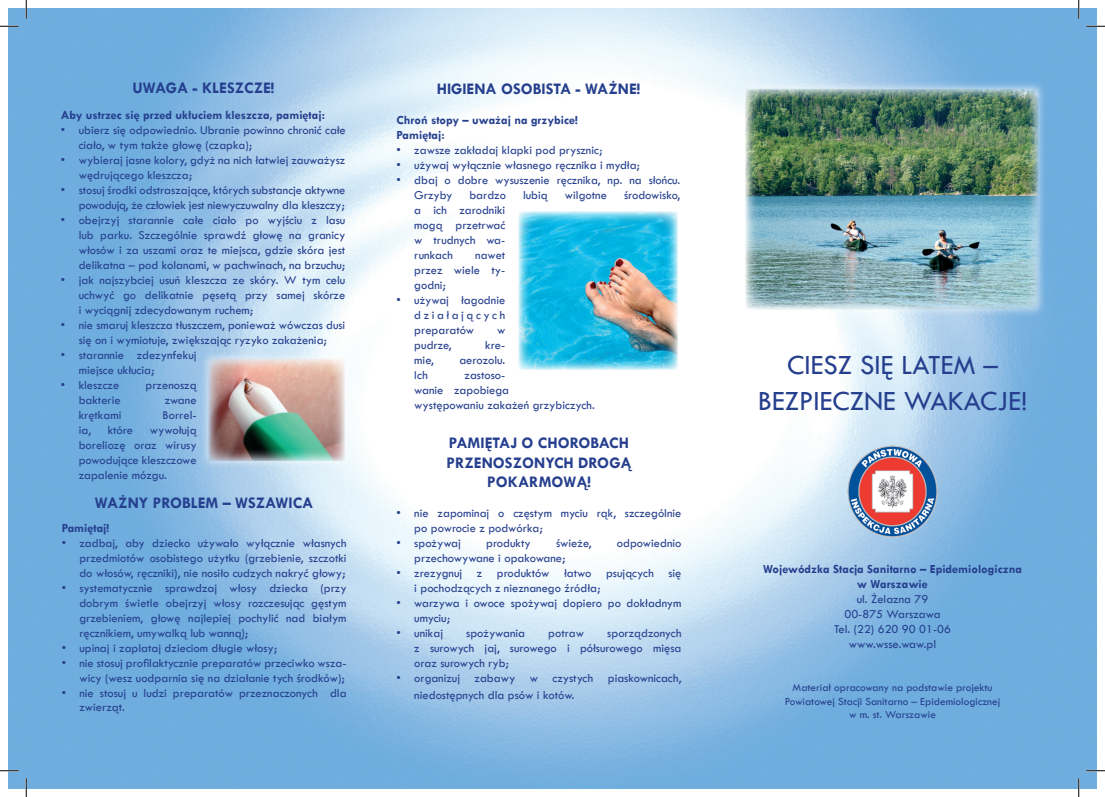
<style>
.page{position:relative;width:1105px;height:797px;background:#fff}
.page>*{position:absolute;margin:0;border:0;box-sizing:border-box;transform-origin:0 0}
.t1{font:28.75px/36px "Tw Cen";color:#253f8e;text-align:center}
.t2{font:700 16.25px/19.5px "Tw Cen";color:#253f8e;text-align:center}
.t3{font:12.5px/15px "Tw Cen";color:#253f8e}
.t4{font:700 12.5px/15px "Tw Cen";color:#253f8e;text-align:center}
.t5{font:11.25px/13.5px "Tw Cen";color:#253f8e;text-align:center}
</style>
<div class="page">
<div style="left:737px;top:80px;width:309px;height:237px;background:#fff;opacity:.6"></div>
<img style="left:745px;top:88px;width:293px;height:221px">
<img style="left:842px;top:440px;width:100px;height:102px">
<img style="left:518px;top:212px;width:160px;height:158px">
<div style="left:201px;top:351px;width:153px;height:118px;background:#fff;opacity:.6"></div>
<img style="left:209px;top:359px;width:137px;height:102px">
<svg style="left:0;top:25px;width:19px;height:2px"></svg>
<svg style="left:1086px;top:25px;width:19px;height:2px"></svg>
<svg style="left:0;top:770px;width:19px;height:1px"></svg>
<svg style="left:1086px;top:770px;width:19px;height:1px"></svg>
<svg style="left:25px;top:0;width:2px;height:19px"></svg>
<svg style="left:25px;top:778px;width:2px;height:19px"></svg>
<svg style="left:1078px;top:0;width:1px;height:19px"></svg>
<svg style="left:1078px;top:778px;width:1px;height:19px"></svg>
<h2 class="t2" style="left:132px;top:77px;width:143px">UWAGA - KLESZCZE!</h2>
<p class="t4" style="left:61px;top:107px;width:265px">Aby ustrzec się przed ukłuciem kleszcza, pamiętaj:</p>
<p class="t3" style="left:79px;top:122px;width:269px;text-indent:-18px">• ubierz się odpowiednio. Ubranie powinno chronić całe ciało, w tym także głowę (czapka);</p>
<p class="t3" style="left:79px;top:152px;width:268px;text-indent:-18px">• wybieraj jasne kolory, gdyż na nich łatwiej zauważysz wędrującego kleszcza;</p>
<p class="t3" style="left:61px;top:182px;width:286px;text-align:right">• stosuj środki odstraszające, których substancje aktywne powodują, że człowiek jest niewyczuwalny dla kleszczy;</p>
<p class="t3" style="left:79px;top:212px;width:268px;text-align:justify;text-indent:-18px">• obejrzyj starannie całe ciało po wyjściu z lasu lub parku. Szczególnie sprawdź głowę na granicy włosów i za uszami oraz te miejsca, gdzie skóra jest delikatna – pod kolanami, w pachwinach, na brzuchu;</p>
<p class="t3" style="left:79px;top:272px;width:268px;text-align:justify;text-indent:-18px">• jak najszybciej usuń kleszcza ze skóry. W tym celu uchwyć go delikatnie pęsetą przy samej skórze i wyciągnij zdecydowanym ruchem;</p>
<p class="t3" style="left:61px;top:317px;width:286px;text-align:center">• nie smaruj kleszcza tłuszczem, ponieważ wówczas dusi się on i wymiotuje, zwiększając ryzyko zakażenia;</p>
<p class="t3" style="left:79px;top:347px;width:119px;text-indent:-18px">• starannie zdezynfekuj miejsce ukłucia;</p>
<p class="t3" style="left:61px;top:377px;width:60px">• kleszcze</p>
<p class="t3" style="left:146px;top:377px;width:53px">przenoszą</p>
<p class="t3" style="left:79px;top:392px;width:44px">bakterie</p>
<p class="t3" style="left:165px;top:392px;width:33px">zwane</p>
<p class="t3" style="left:79px;top:407px;width:44px">krętkami</p>
<p class="t3" style="left:163px;top:407px;width:35px">Borrel-</p>
<p class="t3" style="left:79px;top:422px;width:14px">ia,</p>
<p class="t3" style="left:108px;top:422px;width:27px">które</p>
<p class="t3" style="left:79px;top:422px;width:119px;text-align:justify;text-indent:71px">wywołują boreliozę oraz wirusy powodujące kleszczowe zapalenie mózgu.</p>
<h2 class="t2" style="left:95px;top:492px;width:220px">WAŻNY PROBLEM – WSZAWICA</h2>
<p class="t4" style="left:62px;top:520px;width:49px">Pamiętaj!</p>
<p class="t3" style="left:79px;top:535px;width:269px;text-align:justify;text-indent:-18px">• zadbaj, aby dziecko używało wyłącznie własnych przedmiotów osobistego użytku (grzebienie, szczotki do włosów, ręczniki), nie nosiło cudzych nakryć głowy;</p>
<p class="t3" style="left:79px;top:580px;width:269px;text-align:justify;text-indent:-18px">• systematycznie sprawdzaj włosy dziecka (przy dobrym świetle obejrzyj włosy rozczesując gęstym grzebieniem, głowę najlepiej pochylić nad białym ręcznikiem, umywalką lub wanną);</p>
<p class="t3" style="left:62px;top:640px;width:217px">• upinaj i zaplataj dzieciom długie włosy;</p>
<p class="t3" style="left:62px;top:655px;width:286px;text-align:right">• nie stosuj profilaktycznie preparatów przeciwko wsza&shy;wicy (wesz uodparnia się na działanie tych środków);</p>
<p class="t3" style="left:79px;top:686px;width:269px;line-height:13.8px;text-indent:-18px">• nie stosuj u ludzi preparatów przeznaczonych dla zwierząt.</p>
<h2 class="t2" style="left:437px;top:78px;width:205px">HIGIENA OSOBISTA - WAŻNE!</h2>
<p class="t4" style="left:397px;top:112px;width:183px;text-align:left">Chroń stopy – uważaj na grzybice!<br>Pamiętaj:</p>
<p class="t3" style="left:397px;top:142px;width:207px">• zawsze zakładaj klapki pod prysznic;</p>
<p class="t3" style="left:397px;top:157px;width:245px">• używaj wyłącznie własnego ręcznika i mydła;</p>
<p class="t3" style="left:414px;top:172px;width:268px;text-indent:-18px">• dbaj o dobre wysuszenie ręcznika, np. na słońcu.<br>Grzyby</p>
<p class="t3" style="left:469px;top:187px;width:38px">bardzo</p>
<p class="t3" style="left:523px;top:187px;width:26px">lubią</p>
<p class="t3" style="left:565px;top:187px;width:44px">wilgotne</p>
<p class="t3" style="left:624px;top:187px;width:58px">środowisko,</p>
<p class="t3" style="left:414px;top:202px;width:93px;text-align:justify">a ich zarodniki mogą przetrwać w trudnych wa&shy;runkach</p>
<p class="t3" style="left:414px;top:247px;width:93px;text-align:justify;text-indent:61px">nawet przez wiele ty&shy;godni;</p>
<p class="t3" style="left:414px;top:292px;width:93px;text-align:justify;text-indent:-18px">• używaj łagodnie działających preparatów</p>
<p class="t3" style="left:497px;top:322px;width:10px">w</p>
<p class="t3" style="left:414px;top:337px;width:39px">pudrze,</p>
<p class="t3" style="left:485px;top:337px;width:22px">kre-</p>
<p class="t3" style="left:414px;top:352px;width:21px">mie,</p>
<p class="t3" style="left:459px;top:352px;width:47px">aerozolu.</p>
<p class="t3" style="left:414px;top:367px;width:15px">Ich</p>
<p class="t3" style="left:414px;top:367px;width:182px;text-indent:50px">zastoso-<br>wanie zapobiega<br>występowaniu zakażeń grzybiczych.</p>
<h2 class="t2" style="left:446px;top:433px;width:187px">PAMIĘTAJ O CHOROBACH<br>PRZENOSZONYCH DROGĄ<br>POKARMOWĄ!</h2>
<p class="t3" style="left:414px;top:505px;width:269px;text-indent:-18px">• nie zapominaj o częstym myciu rąk, szczególnie po powrocie z podwórka;</p>
<p class="t3" style="left:397px;top:535px;width:66px">• spożywaj</p>
<p class="t3" style="left:486px;top:535px;width:46px">produkty</p>
<p class="t3" style="left:556px;top:535px;width:37px">świeże,</p>
<p class="t3" style="left:617px;top:535px;width:66px">odpowiednio</p>
<p class="t3" style="left:414px;top:550px;width:153px">przechowywane i opakowane;</p>
<p class="t3" style="left:414px;top:565px;width:269px;text-indent:-18px">• zrezygnuj z produktów łatwo psujących się i pochodzących z nieznanego źródła;</p>
<p class="t3" style="left:414px;top:595px;width:269px;text-indent:-18px">• warzywa i owoce spożywaj dopiero po dokładnym umyciu;</p>
<p class="t3" style="left:397px;top:625px;width:48px">• unikaj</p>
<p class="t3" style="left:466px;top:625px;width:60px">spożywania</p>
<p class="t3" style="left:548px;top:625px;width:37px">potraw</p>
<p class="t3" style="left:414px;top:625px;width:269px;text-align:justify;text-indent:193px">sporządzonych z surowych jaj, surowego i półsurowego mięsa oraz surowych ryb;</p>
<p class="t3" style="left:414px;top:670px;width:269px;line-height:16.5px;text-indent:-18px">• organizuj zabawy w czystych piaskownicach, niedostępnych dla psów i kotów.</p>
<h1 class="t1" style="left:758px;top:347px;width:271px">CIESZ SIĘ LATEM –<br>BEZPIECZNE WAKACJE!</h1>
<p class="t4" style="left:763px;top:560px;width:260px">Wojewódzka Stacja Sanitarno – Epidemiologiczna w Warszawie</p>
<p class="t3" style="left:834px;top:591px;width:118px;text-align:center">ul. Żelazna 79<br>00-875 Warszawa<br>Tel. (22) 620 90 01-06 www.wsse.waw.pl</p>
<p class="t5" style="left:785px;top:680px;width:217px">Materiał opracowany na podstawie projektu<br>Powiatowej Stacji Sanitarno – Epidemiologicznej w m. st. Warszawie</p>
</div>
